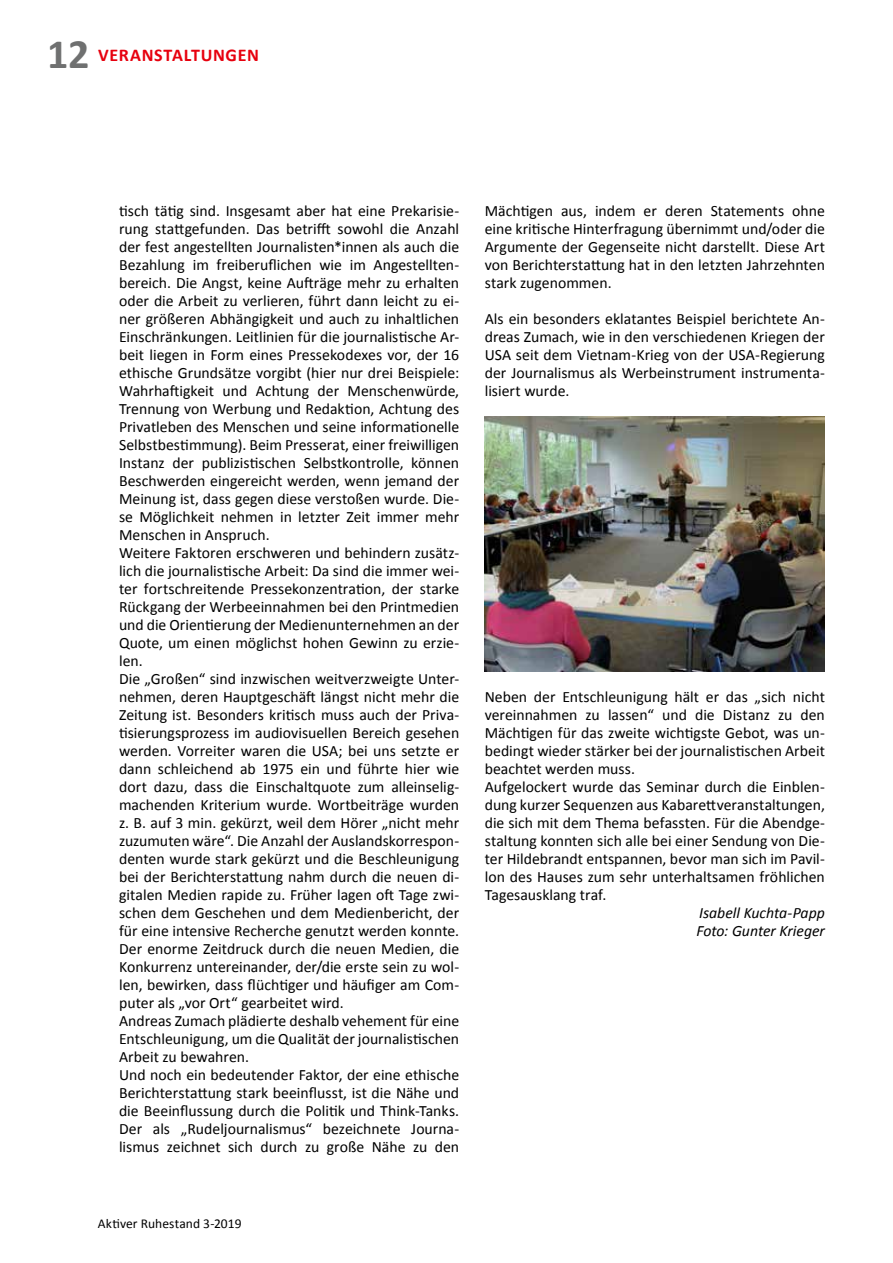
<style>
.page{position:relative;width:893px;height:1263px;background:#fff}
.page>*{position:absolute;margin:0;border:0;box-sizing:border-box;transform-origin:0 0}
.t1{font:700 42px "Calibri";color:#6f7070}
.t2{font:700 18px "Calibri";letter-spacing:.04em;color:#e7000e}
.t3{font:15.75px/18px "Calibri";color:#000}
.t4{font:italic 15.75px/18px "Calibri";letter-spacing:-.005em;color:#000}
.t5{font:13.5px "Calibri";letter-spacing:.005em;color:#000}
</style>
<div class="page">
<img style="left:485px;top:417px;width:340px;height:255px">
<h1 class="t1" style="left:47px;top:27px;width:44px">12</h1>
<p class="t2" style="left:98px;top:44px;width:162px">VERANSTALTUNGEN</p>
<p class="t3" style="left:119px;top:202px;width:342px">tisch tätig sind. Insgesamt aber hat eine Prekarisie&shy;rung stattgefunden. Das betrifft sowohl die Anzahl der fest angestellten Journalisten*innen als auch die Bezahlung im freiberuflichen wie im Angestellten&shy;bereich. Die Angst, keine Aufträge mehr zu erhalten oder die Arbeit zu verlieren, führt dann leicht zu ei&shy;ner größeren Abhängigkeit und auch zu inhaltlichen Einschränkungen. Leitlinien für die journalistische Ar&shy;beit liegen in Form eines Pressekodexes vor, der 16 ethische Grundsätze vorgibt (hier nur drei Beispiele:<br>Wahrhaftigkeit und Achtung der Menschenwürde, Trennung von Werbung und Redaktion, Achtung des Privatleben des Menschen und seine informationelle Selbstbestimmung). Beim Presserat, einer freiwilligen Instanz der publizistischen Selbstkontrolle, können Beschwerden eingereicht werden, wenn jemand der Meinung ist, dass gegen diese verstoßen wurde. Die&shy;se Möglichkeit nehmen in letzter Zeit immer mehr Menschen in Anspruch.<br>Weitere Faktoren erschweren und behindern zusätz&shy;lich die journalistische Arbeit: Da sind die immer wei&shy;ter fortschreitende Pressekonzentration, der starke Rückgang der Werbeeinnahmen bei den Printmedien und die Orientierung der Medienunternehmen an der Quote, um einen möglichst hohen Gewinn zu erzie&shy;len.<br>Die „Großen“ sind inzwischen weitverzweigte Unter&shy;nehmen, deren Hauptgeschäft längst nicht mehr die Zeitung ist. Besonders kritisch muss auch der Priva&shy;tisierungsprozess im audiovisuellen Bereich gesehen werden. Vorreiter waren die USA; bei uns setzte er dann schleichend ab 1975 ein und führte hier wie dort dazu, dass die Einschaltquote zum alleinselig&shy;machenden Kriterium wurde. Wortbeiträge wurden z. B. auf 3 min. gekürzt, weil dem Hörer „nicht mehr zuzumuten wäre“. Die Anzahl der Auslandskorrespon&shy;denten wurde stark gekürzt und die Beschleunigung bei der Berichterstattung nahm durch die neuen di&shy;gitalen Medien rapide zu. Früher lagen oft Tage zwi&shy;schen dem Geschehen und dem Medienbericht, der für eine intensive Recherche genutzt werden konnte.<br>Der enorme Zeitdruck durch die neuen Medien, die Konkurrenz untereinander, der/die erste sein zu wol&shy;len, bewirken, dass flüchtiger und häufiger am Com&shy;puter als „vor Ort“ gearbeitet wird.<br>Andreas Zumach plädierte deshalb vehement für eine Entschleunigung, um die Qualität der journalistischen Arbeit zu bewahren.<br>Und noch ein bedeutender Faktor, der eine ethische Berichterstattung stark beeinflusst, ist die Nähe und die Beeinflussung durch die Politik und Think-Tanks.<br>Der als „Rudeljournalismus“ bezeichnete Journa&shy;lismus zeichnet sich durch zu große Nähe zu den</p>
<p class="t3" style="left:485px;top:202px;width:342px;text-align:justify">Mächtigen aus, indem er deren Statements ohne eine kritische Hinterfragung übernimmt und/oder die Argumente der Gegenseite nicht darstellt. Diese Art von Berichterstattung hat in den letzten Jahrzehnten stark zugenommen.</p>
<p class="t3" style="left:485px;top:310px;width:342px;text-align:justify">Als ein besonders eklatantes Beispiel berichtete An&shy;dreas Zumach, wie in den verschiedenen Kriegen der USA seit dem Vietnam-Krieg von der USA-Regierung der Journalismus als Werbeinstrument instrumenta&shy;lisiert wurde.</p>
<p class="t3" style="left:485px;top:688px;width:342px">Neben der Entschleunigung hält er das „sich nicht vereinnahmen zu lassen“ und die Distanz zu den Mächtigen für das zweite wichtigste Gebot, was un&shy;bedingt wieder stärker bei der journalistischen Arbeit beachtet werden muss.<br>Aufgelockert wurde das Seminar durch die Einblen&shy;dung kurzer Sequenzen aus Kabarettveranstaltungen, die sich mit dem Thema befassten. Für die Abendge&shy;staltung konnten sich alle bei einer Sendung von Die&shy;ter Hildebrandt entspannen, bevor man sich im Pavil&shy;lon des Hauses zum sehr unterhaltsamen fröhlichen Tagesausklang traf.</p>
<p class="t4" style="left:696px;top:903px;width:130px">Isabell Kuchta-Papp<br>Foto: Gunter Krieger</p>
<p class="t5" style="left:98px;top:1215px;width:145px">Aktiver Ruhestand 3-2019</p>
</div>
